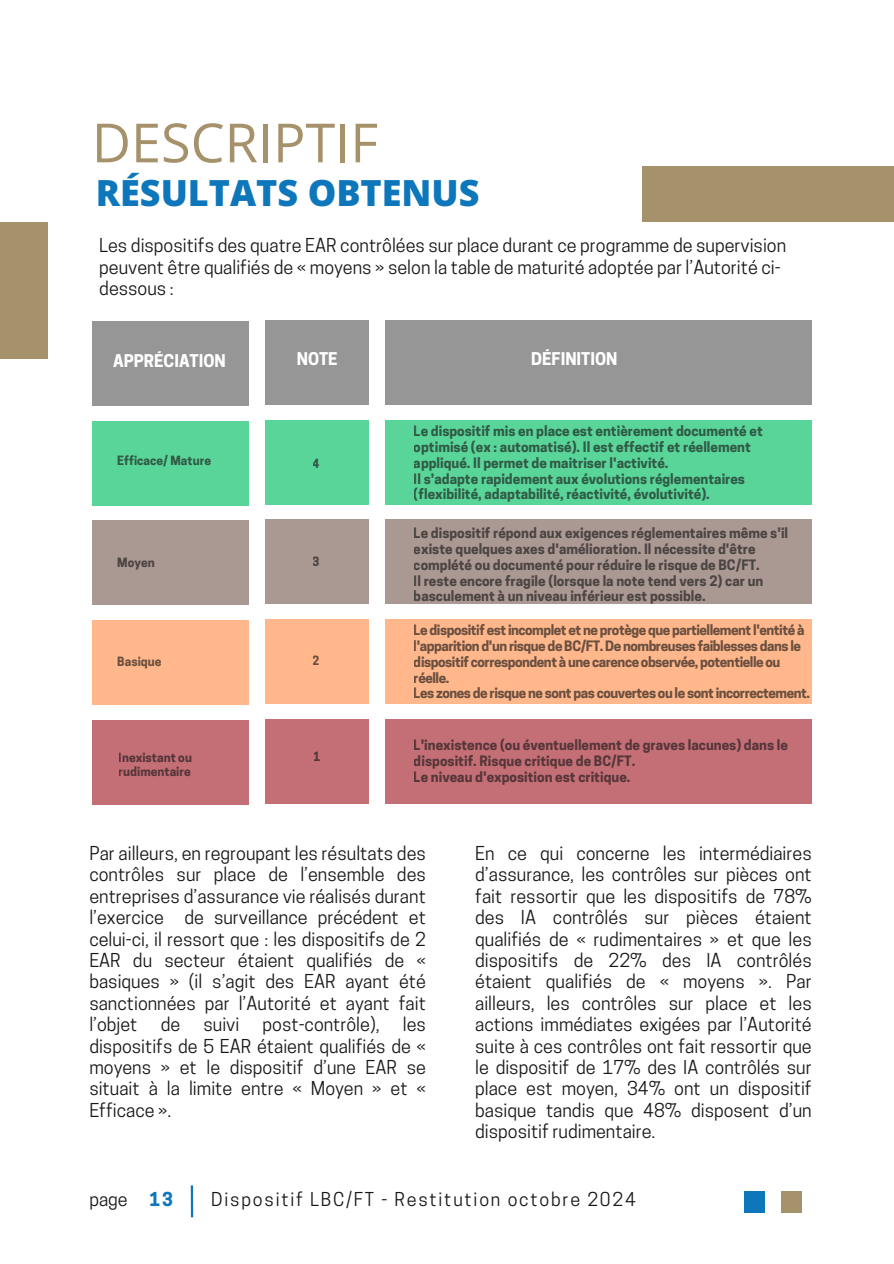
<style>
.page{position:relative;width:894px;height:1264px;background:#fff}
.page>*{position:absolute;margin:0;border:0;box-sizing:border-box;transform-origin:0 0}
.t1{font:54px "Open Sans";color:#a5916a}
.t2{font:800 36px "Open Sans";color:#0e76bb}
.t3{font:18px/21.3px "Cooper Hewitt";color:#191717;text-align:justify}
.t4{font:18px "Cooper Hewitt";letter-spacing:.1em;color:#191717}
.t5{font:700 18px "Cooper Hewitt";color:#0e76bb}
.t6{font:700 16.5px "Cooper Hewitt";color:#fff}
.t7{font:700 13.5px/15.8px "Cooper Hewitt";color:#191717}
.t8{font:700 13.5px/15.8px "Cooper Hewitt";letter-spacing:-.035em;color:#191717}
.t9{font:700 12px/14.2px "Cooper Hewitt";color:#191717}
</style>
<div class="page">
<hr style="left:191px;top:1185px;width:2px;height:32px;background:#0e76bb">
<div style="left:743px;top:1190px;width:21px;height:22px;background:#0e76bb"></div>
<div style="left:781px;top:1190px;width:20px;height:22px;background:#a5916a"></div>
<div style="left:0;top:222px;width:48px;height:136px;background:#a5916a"></div>
<div style="left:265px;top:320px;width:103px;height:85px;background:#969696"></div>
<div style="left:265px;top:419px;width:103px;height:85px;background:#5ad59a"></div>
<div style="left:265px;top:519px;width:103px;height:85px;background:#aa9892"></div>
<div style="left:265px;top:618px;width:103px;height:85px;background:#ffb78b"></div>
<div style="left:385px;top:320px;width:426px;height:85px;background:#969696"></div>
<div style="left:385px;top:419px;width:426px;height:85px;background:#5ad59a"></div>
<div style="left:385px;top:519px;width:426px;height:85px;background:#aa9892"></div>
<div style="left:385px;top:618px;width:426px;height:85px;background:#ffb78b"></div>
<div style="left:92px;top:321px;width:156px;height:85px;background:#969696"></div>
<div style="left:92px;top:421px;width:156px;height:85px;background:#5ad59a"></div>
<div style="left:92px;top:520px;width:156px;height:85px;background:#aa9892"></div>
<div style="left:92px;top:620px;width:156px;height:85px;background:#ffb78b"></div>
<div style="left:265px;top:718px;width:103px;height:85px;background:#c46f76"></div>
<div style="left:385px;top:718px;width:426px;height:85px;background:#c46f76"></div>
<div style="left:92px;top:720px;width:156px;height:84px;background:#c46f76"></div>
<div style="left:641px;top:166px;width:252px;height:56px;background:#a5916a"></div>
<h3 class="t1" style="left:92px;top:105px;width:288px">DESCRIPTIF</h3>
<p class="t2" style="left:96px;top:168px;width:385px">RÉSULTATS OBTENUS</p>
<p class="t3" style="left:99px;top:237px;width:688px;text-align:left">Les dispositifs des quatre EAR contrôlées sur place durant ce programme de supervision peuvent être qualifiés de « moyens » selon la table de maturité adoptée par l’Autorité ci&shy;dessous :</p>
<p class="t6" style="left:113px;top:354px;width:114px">APPRÉCIATION</p>
<p class="t6" style="left:297px;top:353px;width:42px">NOTE</p>
<h3 class="t6" style="left:531px;top:353px;width:88px">DÉFINITION</h3>
<p class="t9" style="left:117px;top:455px;width:95px">Efficace/ Mature</p>
<p class="t9" style="left:117px;top:557px;width:39px">Moyen</p>
<p class="t9" style="left:117px;top:656px;width:46px">Basique</p>
<p class="t9" style="left:312px;top:457px;width:9px">4</p>
<p class="t9" style="left:312px;top:555px;width:9px">3</p>
<p class="t9" style="left:312px;top:654px;width:9px">2</p>
<p class="t7" style="left:413px;top:425px;width:350px">Le dispositif mis en place est entièrement documenté et optimisé (ex : automatisé). Il est effectif et réellement appliqué. Il permet de maitriser l'activité.<br>Il s'adapte rapidement aux évolutions réglementaires (flexibilité, adaptabilité, réactivité, évolutivité).</p>
<p class="t7" style="left:413px;top:527px;width:376px">Le dispositif répond aux exigences réglementaires même s'il existe quelques axes d'amélioration. Il nécessite d'être complété ou documenté pour réduire le risque de BC/FT.<br>Il reste encore fragile (lorsque la note tend vers 2) car un basculement à un niveau inférieur est possible.</p>
<p class="t8" style="left:413px;top:624px;width:398px">Le dispositif est incomplet et ne protège que partiellement l'entité à l'apparition d'un risque de BC/FT. De nombreuses faiblesses dans le dispositif correspondent à une carence observée, potentielle ou réelle.<br>Les zones de risque ne sont pas couvertes ou le sont incorrectement.</p>
<p class="t9" style="left:119px;top:752px;width:75px">Inexistant ou rudimentaire</p>
<p class="t9" style="left:313px;top:750px;width:9px">1</p>
<p class="t7" style="left:413px;top:738px;width:376px">L'inexistence (ou éventuellement de graves lacunes) dans le dispositif. Risque critique de BC/FT.<br>Le niveau d'exposition est critique.</p>
<p class="t3" style="left:89px;top:844px;width:338px">Par ailleurs, en regroupant les résultats des contrôles sur place de l’ensemble des entreprises d’assurance vie réalisés durant l’exercice de surveillance précédent et celui-ci, il ressort que : les dispositifs de 2<br>EAR du secteur étaient qualifiés de « basiques » (il s’agit des EAR ayant été sanctionnées par l’Autorité et ayant fait l’objet</p>
<p class="t3" style="left:161px;top:1015px;width:21px">de</p>
<p class="t3" style="left:203px;top:1015px;width:37px">suivi</p>
<p class="t3" style="left:262px;top:1015px;width:118px">post-contrôle),</p>
<p class="t3" style="left:89px;top:1015px;width:338px;text-indent:313px">les dispositifs de 5 EAR étaient qualifiés de « moyens » et le dispositif d’une EAR se situait à la limite entre « Moyen » et « Efficace ».</p>
<p class="t3" style="left:475px;top:844px;width:338px">En ce qui concerne les intermédiaires d’assurance, les contrôles sur pièces ont fait ressortir que les dispositifs de 78% des IA contrôlés sur pièces étaient qualifiés de « rudimentaires » et que les dispositifs de 22% des IA contrôlés étaient qualifiés de « moyens ». Par ailleurs, les contrôles sur place et les actions immédiates exigées par l’Autorité suite à ces contrôles ont fait ressortir que le dispositif de 17% des IA contrôlés sur place est moyen, 34% ont un dispositif basique tandis que 48% disposent d’un dispositif rudimentaire.</p>
<h1 class="t3" style="left:89px;top:1190px;width:40px">page</h1>
<h2 class="t5" style="left:149px;top:1192px;width:25px">13</h2>
<h4 class="t4" style="left:211px;top:1192px;width:426px">Dispositif LBC/FT - Restitution octobre 2024</h4>
</div>
